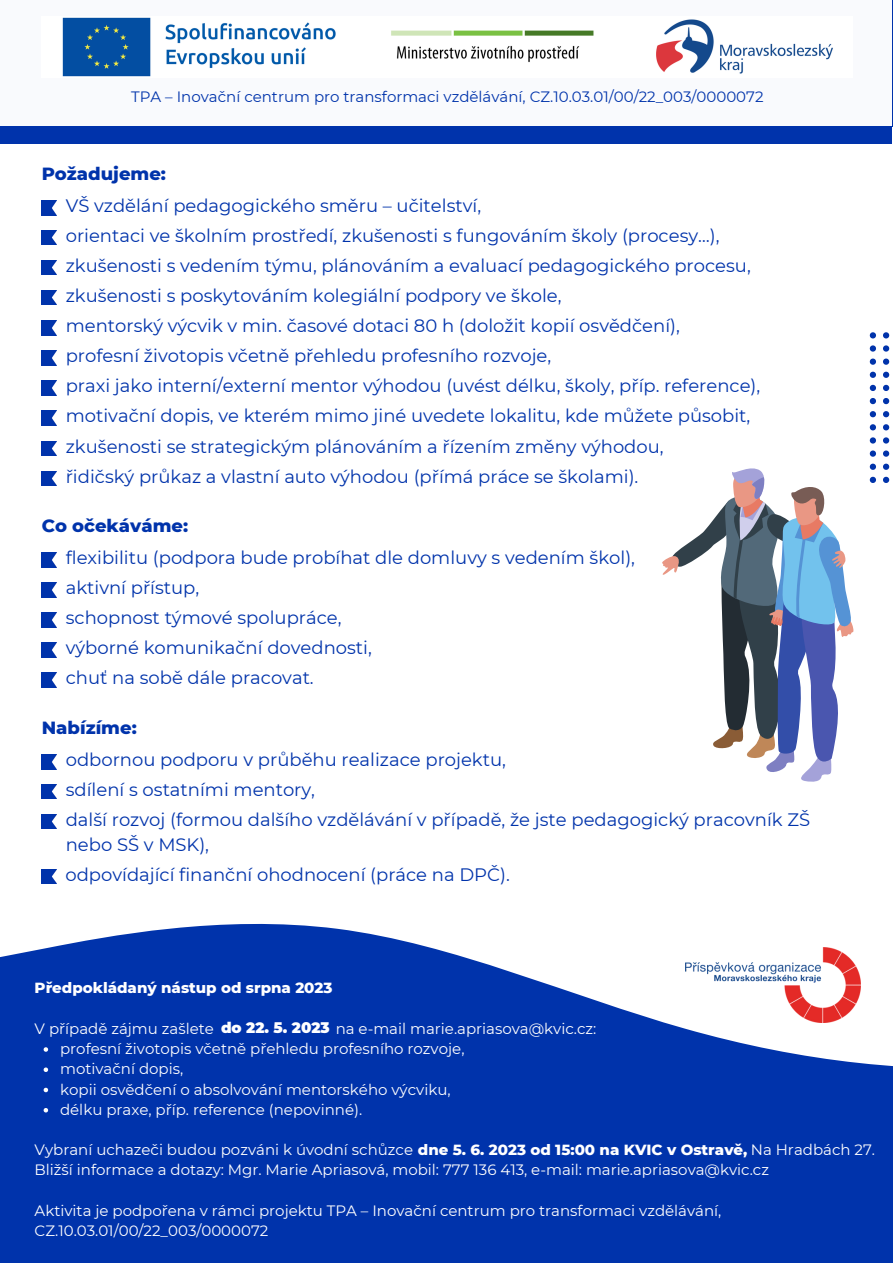
<style>
.page{position:relative;width:893px;height:1264px;background:#fff}
.page>*{position:absolute;margin:0;border:0;box-sizing:border-box;transform-origin:0 0}
.t1{font:18px/30px "Montserrat";color:#0033ab}
.t2{font:800 18px "Montserrat";color:#0033ab}
.t3{font:15px/20.2px "Montserrat";color:#fff}
.t4{font:15px "Montserrat";color:#0033ab}
.t5{font:800 15px "Montserrat";color:#fff}
.s1{font-weight:900}
.s2{font-weight:800}
</style>
<div class="page">
<div style="left:0;top:0;width:892px;height:1262px;background:#0033ab"></div>
<div style="left:0;top:0;width:891px;height:125px;background:#f9fafd"></div>
<img style="left:62px;top:17px;width:771px;height:60px">
<div style="left:0;top:127px;width:892px;height:364px;background:#fff"></div>
<img style="left:42px;top:200px;width:14px;height:15px">
<img style="left:42px;top:230px;width:14px;height:15px">
<img style="left:42px;top:260px;width:14px;height:15px">
<img style="left:42px;top:290px;width:14px;height:15px">
<img style="left:42px;top:320px;width:14px;height:15px">
<img style="left:42px;top:350px;width:14px;height:15px">
<img style="left:42px;top:381px;width:14px;height:14px">
<img style="left:42px;top:411px;width:14px;height:14px">
<img style="left:42px;top:441px;width:14px;height:14px">
<svg style="left:0;top:478px;width:892px;height:594px;fill:#fff"></svg>
<img style="left:42px;top:471px;width:14px;height:15px">
<img style="left:42px;top:553px;width:14px;height:14px">
<img style="left:42px;top:582px;width:14px;height:15px">
<img style="left:42px;top:612px;width:14px;height:15px">
<img style="left:42px;top:642px;width:14px;height:15px">
<img style="left:42px;top:673px;width:14px;height:14px">
<img style="left:42px;top:754px;width:14px;height:15px">
<img style="left:42px;top:784px;width:14px;height:14px">
<img style="left:42px;top:814px;width:14px;height:15px">
<img style="left:41px;top:869px;width:15px;height:14px">
<img style="left:685px;top:947px;width:175px;height:75px">
<div style="left:0;top:127px;width:891px;height:17px;background:#0033ab"></div>
<svg style="left:44px;top:1047px;width:4px;height:4px"></svg>
<svg style="left:44px;top:1067px;width:4px;height:4px"></svg>
<svg style="left:44px;top:1087px;width:4px;height:5px"></svg>
<svg style="left:44px;top:1108px;width:4px;height:4px"></svg>
<svg style="left:869px;top:332px;width:6px;height:6px"></svg>
<svg style="left:869px;top:345px;width:6px;height:6px"></svg>
<svg style="left:869px;top:358px;width:6px;height:7px"></svg>
<svg style="left:869px;top:372px;width:6px;height:6px"></svg>
<svg style="left:869px;top:385px;width:6px;height:6px"></svg>
<svg style="left:869px;top:398px;width:6px;height:6px"></svg>
<svg style="left:869px;top:411px;width:6px;height:6px"></svg>
<svg style="left:869px;top:424px;width:6px;height:6px"></svg>
<svg style="left:869px;top:437px;width:6px;height:6px"></svg>
<svg style="left:869px;top:450px;width:6px;height:7px"></svg>
<svg style="left:869px;top:463px;width:6px;height:7px"></svg>
<svg style="left:869px;top:477px;width:6px;height:6px"></svg>
<svg style="left:883px;top:332px;width:6px;height:6px"></svg>
<svg style="left:883px;top:345px;width:6px;height:6px"></svg>
<svg style="left:883px;top:358px;width:6px;height:7px"></svg>
<svg style="left:883px;top:372px;width:6px;height:6px"></svg>
<svg style="left:883px;top:385px;width:6px;height:6px"></svg>
<svg style="left:883px;top:398px;width:6px;height:6px"></svg>
<svg style="left:883px;top:411px;width:6px;height:6px"></svg>
<svg style="left:883px;top:424px;width:6px;height:6px"></svg>
<svg style="left:883px;top:437px;width:6px;height:6px"></svg>
<svg style="left:883px;top:450px;width:6px;height:7px"></svg>
<svg style="left:883px;top:463px;width:6px;height:7px"></svg>
<svg style="left:882px;top:477px;width:7px;height:6px"></svg>
<svg style="left:661px;top:468px;width:192px;height:314px;background:#aeb7c8"></svg>
<p class="t4" style="left:131px;top:88px;width:633px">TPA – Inovační centrum pro transformaci vzdělávání, CZ.10.03.01/00/22_003/0000072</p>
<p class="t2" style="left:42px;top:162px;width:126px">Požadujeme:</p>
<p class="t1" style="left:66px;top:190px;width:696px">VŠ vzdělání pedagogického směru – učitelství,<br>orientaci ve školním prostředí, zkušenosti s fungováním školy (procesy…), zkušenosti s vedením týmu, plánováním a evaluací pedagogického procesu, zkušenosti s poskytováním kolegiální podpory ve škole,<br>mentorský výcvik v min. časové dotaci 80 h (doložit kopií osvědčení),<br>profesní životopis včetně přehledu profesního rozvoje,<br>praxi jako interní/externí mentor výhodou (uvést délku, školy, příp. reference), motivační dopis, ve kterém mimo jiné uvedete lokalitu, kde můžete působit, zkušenosti se strategickým plánováním a řízením změny výhodou,<br>řidičský průkaz a vlastní auto výhodou (přímá práce se školami).</p>
<p class="t2" style="left:42px;top:514px;width:148px">Co očekáváme:</p>
<p class="t1" style="left:66px;top:543px;width:570px">flexibilitu (podpora bude probíhat dle domluvy s vedením škol), aktivní přístup,<br>schopnost týmové spolupráce,<br>výborné komunikační dovednosti,<br>chuť na sobě dále pracovat.</p>
<p class="t2" style="left:42px;top:716px;width:96px">Nabízíme:</p>
<p class="t1" style="left:66px;top:744px;width:745px">odbornou podporu v průběhu realizace projektu,<br>sdílení s ostatními mentory,<br>další rozvoj (formou dalšího vzdělávání v případě, že jste pedagogický pracovník ZŠ</p>
<p class="t1" style="left:65px;top:829px;width:446px">nebo SŠ v MSK),<br>odpovídající finanční ohodnocení (práce na DPČ).</p>
<p class="t5" style="left:35px;top:978px;width:299px">Předpokládaný nástup od srpna 2023</p>
<p class="t3" style="left:35px;top:1018px;width:181px">V případě zájmu zašlete</p>
<p class="t3" style="left:221px;top:1018px;width:377px"><span class="s1">do 22. 5. 2023</span> na e-mail marie.apriasova@kvic.cz:</p>
<p class="t3" style="left:60px;top:1038px;width:406px">profesní životopis včetně přehledu profesního rozvoje, motivační dopis,<br>kopii osvědčení o absolvování mentorského výcviku, délku praxe, příp. reference (nepovinné).</p>
<p class="t3" style="left:35px;top:1139px;width:841px">Vybraní uchazeči budou pozváni k úvodní schůzce <span class="s2">dne 5. 6. 2023 od 15:00 na KVIC v Ostravě,</span> Na Hradbách 27.<br>Bližší informace a dotazy: Mgr. Marie Apriasová, mobil: 777 136 413, e-mail: marie.apriasova@kvic.cz</p>
<p class="t3" style="left:35px;top:1200px;width:688px">Aktivita je podpořena v rámci projektu TPA – Inovační centrum pro transformaci vzdělávání,<br>CZ.10.03.01/00/22_003/0000072</p>
</div>
